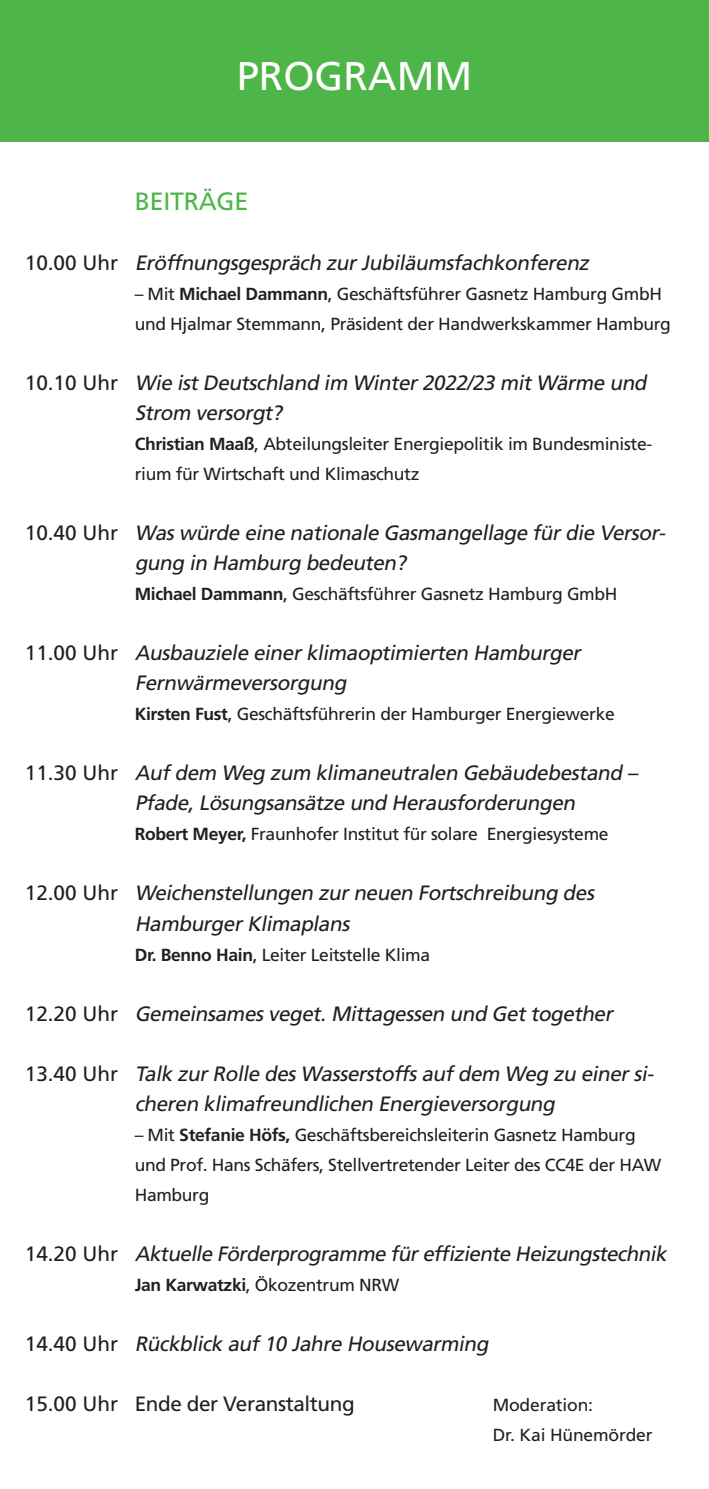
<style>
.page{position:relative;width:709px;height:1489px;background:#fff}
.page>*{position:absolute;margin:0;border:0;box-sizing:border-box;transform-origin:0 0}
.t1{font:40px "Frutiger LT Std";color:#fff}
.t2{font:25px "Frutiger LT Std";letter-spacing:-.01em;color:#4eb548}
.t3{font:italic 20.75px/30px "Frutiger LT Std";color:#231f20}
.t4{font:20.75px "Frutiger LT Std";color:#231f20}
.t5{font:20.75px "Frutiger LT Std";letter-spacing:-.02em;color:#231f20}
.t6{font:17.5px/30px "Frutiger LT Std";letter-spacing:-.02em;color:#231f20}
.s1{font-weight:700}
</style>
<div class="page">
<div style="left:0;top:0;width:709px;height:142px;background:#4eb548"></div>
<h1 class="t1" style="left:237px;top:53px;width:237px">PROGRAMM</h1>
<p class="t2" style="left:135px;top:187px;width:115px">BEITRÄGE</p>
<p class="t4" style="left:25px;top:251px;width:95px">10.00 Uhr</p>
<p class="t4" style="left:25px;top:371px;width:95px">10.10 Uhr</p>
<p class="t3" style="left:135px;top:248px;width:460px">Eröffnungsgespräch zurJubiläumsfachkonferenz</p>
<p class="t6" style="left:135px;top:279px;width:537px">– Mit <span class="s1">Michael Dammann</span>, Geschäftsführer Gasnetz Hamburg GmbH und Hjalmar Stemmann, Präsident der Handwerkskammer Hamburg</p>
<p class="t3" style="left:135px;top:368px;width:518px">Wie istDeutschland im Winter2022/23 mitWärme und<br>Strom versorgt?</p>
<p class="t6" style="left:135px;top:429px;width:519px"><span class="s1">Christian Maaß</span>, Abteilungsleiter Energiepolitik im Bundesministe&shy;rium für Wirtschaft und Klimaschutz</p>
<p class="t4" style="left:25px;top:521px;width:95px">10.40 Uhr</p>
<p class="t3" style="left:135px;top:518px;width:536px">Waswürde eine nationale Gasmangellage fürdie Versor&shy;gung in Hamburg bedeuten?</p>
<p class="t6" style="left:135px;top:579px;width:484px"><span class="s1">Michael Dammann</span>, Geschäftsführer Gasnetz Hamburg GmbH</p>
<p class="t4" style="left:25px;top:641px;width:95px">11.00 Uhr</p>
<p class="t3" style="left:135px;top:638px;width:452px">Ausbauziele einerklimaoptimierten Hamburger<br>Fernwärmeversorgung</p>
<p class="t6" style="left:135px;top:699px;width:481px"><span class="s1">Kirsten Fust</span>, Geschäftsführerin der Hamburger Energiewerke</p>
<p class="t4" style="left:25px;top:761px;width:95px">11.30 Uhr</p>
<p class="t3" style="left:135px;top:758px;width:508px">Aufdem Weg zum klimaneutralen Gebäudebestand –<br>Pfade,Lösungsansätze und Herausforderungen</p>
<p class="t6" style="left:135px;top:819px;width:475px"><span class="s1">Robert Meyer,</span> Fraunhofer Institut für solare Energiesysteme</p>
<p class="t4" style="left:25px;top:881px;width:95px">12.00 Uhr</p>
<p class="t3" style="left:135px;top:878px;width:465px">Weichenstellungen zurneuen Fortschreibung des<br>HamburgerKlimaplans</p>
<p class="t6" style="left:135px;top:939px;width:297px"><span class="s1">Dr. Benno Hain</span>, Leiter Leitstelle Klima</p>
<p class="t4" style="left:25px;top:1001px;width:95px">12.20 Uhr</p>
<p class="t4" style="left:25px;top:1061px;width:95px">13.40 Uhr</p>
<p class="t3" style="left:135px;top:998px;width:484px">Gemeinsamesveget.Mittagessen und Gettogether</p>
<p class="t3" style="left:135px;top:1058px;width:524px">Talk zurRolle desWasserstoffsaufdem Weg zu einersi&shy;cheren klimafreundlichen Energieversorgung</p>
<p class="t6" style="left:135px;top:1119px;width:528px">– Mit <span class="s1">Stefanie Höfs,</span> Geschäftsbereichsleiterin Gasnetz Hamburg und Prof. Hans Schäfers, Stellvertretender Leiter des CC4E der HAW<br>Hamburg</p>
<p class="t4" style="left:25px;top:1241px;width:95px">14.20 Uhr</p>
<p class="t3" style="left:135px;top:1238px;width:537px">Aktuelle Förderprogramme füreffiziente Heizungstechnik</p>
<p class="t6" style="left:135px;top:1269px;width:266px"><span class="s1">Jan Karwatzki</span>, Ökozentrum NRW</p>
<p class="t3" style="left:135px;top:1328px;width:360px">Rückblick auf10 Jahre Housewarming</p>
<p class="t5" style="left:135px;top:1391px;width:221px">Ende der Veranstaltung</p>
<p class="t4" style="left:25px;top:1331px;width:95px">14.40 Uhr</p>
<p class="t4" style="left:25px;top:1391px;width:95px">15.00 Uhr</p>
<p class="t6" style="left:493px;top:1389px;width:161px">Moderation:<br>Dr. Kai Hünemörder</p>
</div>
